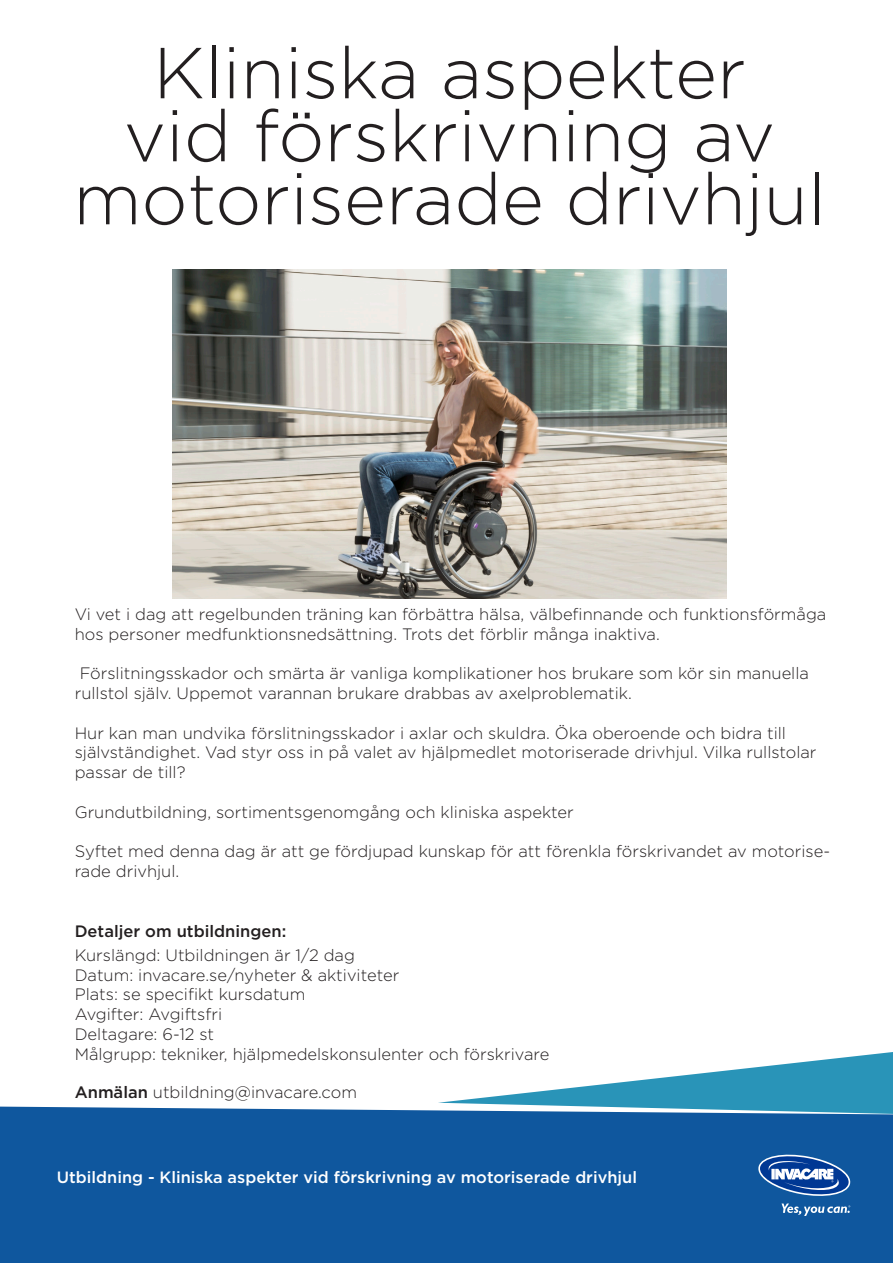
<style>
.page{position:relative;width:893px;height:1263px;background:#fff}
.page>*{position:absolute;margin:0;border:0;box-sizing:border-box;transform-origin:0 0}
.t1{font:300 72px/63px "Gotham";color:#231f20;text-align:center}
.t2{font:300 16.5px/19.8px "Gotham";color:#231f20}
.t3{font:500 16.5px "Gotham";color:#231f20}
.t4{font:500 16.35px "Gotham";color:#fff}
.s1{font-weight:500}
</style>
<div class="page">
<svg style="left:584px;top:1052px;width:309px;height:54px;fill:#2994b8"></svg>
<div style="left:0;top:1106px;width:893px;height:157px;background:#0f579e"></div>
<svg style="left:0;top:1086px;width:584px;height:25px"></svg>
<svg style="left:758px;top:1154px;width:92px;height:62px;background:#3d70af"></svg>
<img style="left:173px;top:270px;width:553px;height:328px">
<p class="t1" style="left:73px;top:39px;width:754px">Kliniska aspekter<br>vid förskrivning av motoriserade drivhjul</p>
<p class="t2" style="left:75px;top:604px;width:753px">Vi vet i dag att regelbunden träning kan förbättra hälsa, välbefinnande och funktionsförmåga hos personer medfunktionsnedsättning. Trots det förblir många inaktiva.</p>
<p class="t2" style="left:75px;top:663px;width:736px">Förslitningsskador och smärta är vanliga komplikationer hos brukare som kör sin manuella rullstol själv. Uppemot varannan brukare drabbas av axelproblematik.</p>
<p class="t2" style="left:75px;top:722px;width:743px">Hur kan man undvika förslitningsskador i axlar och skuldra. Öka oberoende och bidra till självständighet. Vad styr oss in på valet av hjälpmedlet motoriserade drivhjul. Vilka rullstolar passar de till?</p>
<p class="t2" style="left:75px;top:802px;width:501px">Grundutbildning, sortimentsgenomgång och kliniska aspekter</p>
<p class="t2" style="left:75px;top:841px;width:757px">Syftet med denna dag är att ge fördjupad kunskap för att förenkla förskrivandet av motorise&shy;rade drivhjul.</p>
<p class="t3" style="left:75px;top:920px;width:213px">Detaljer om utbildningen:</p>
<p class="t2" style="left:75px;top:944px;width:282px">Kurslängd: Utbildningen är 1/2 dag</p>
<p class="t2" style="left:75px;top:964px;width:326px">Datum: invacare.se/nyheter &amp; aktiviteter</p>
<p class="t2" style="left:75px;top:984px;width:232px">Plats: se specifikt kursdatum</p>
<p class="t2" style="left:75px;top:1004px;width:149px">Avgifter: Avgiftsfri</p>
<p class="t2" style="left:75px;top:1024px;width:141px">Deltagare: 6-12 st</p>
<p class="t2" style="left:75px;top:1043px;width:476px">Målgrupp: tekniker, hjälpmedelskonsulenter och förskrivare</p>
<p class="t2" style="left:75px;top:1081px;width:284px"><span class="s1">Anmälan</span> utbildning@invacare.com</p>
<p class="t4" style="left:57px;top:1166px;width:582px">Utbildning - Kliniska aspekter vid förskrivning av motoriserade drivhjul</p>
</div>
